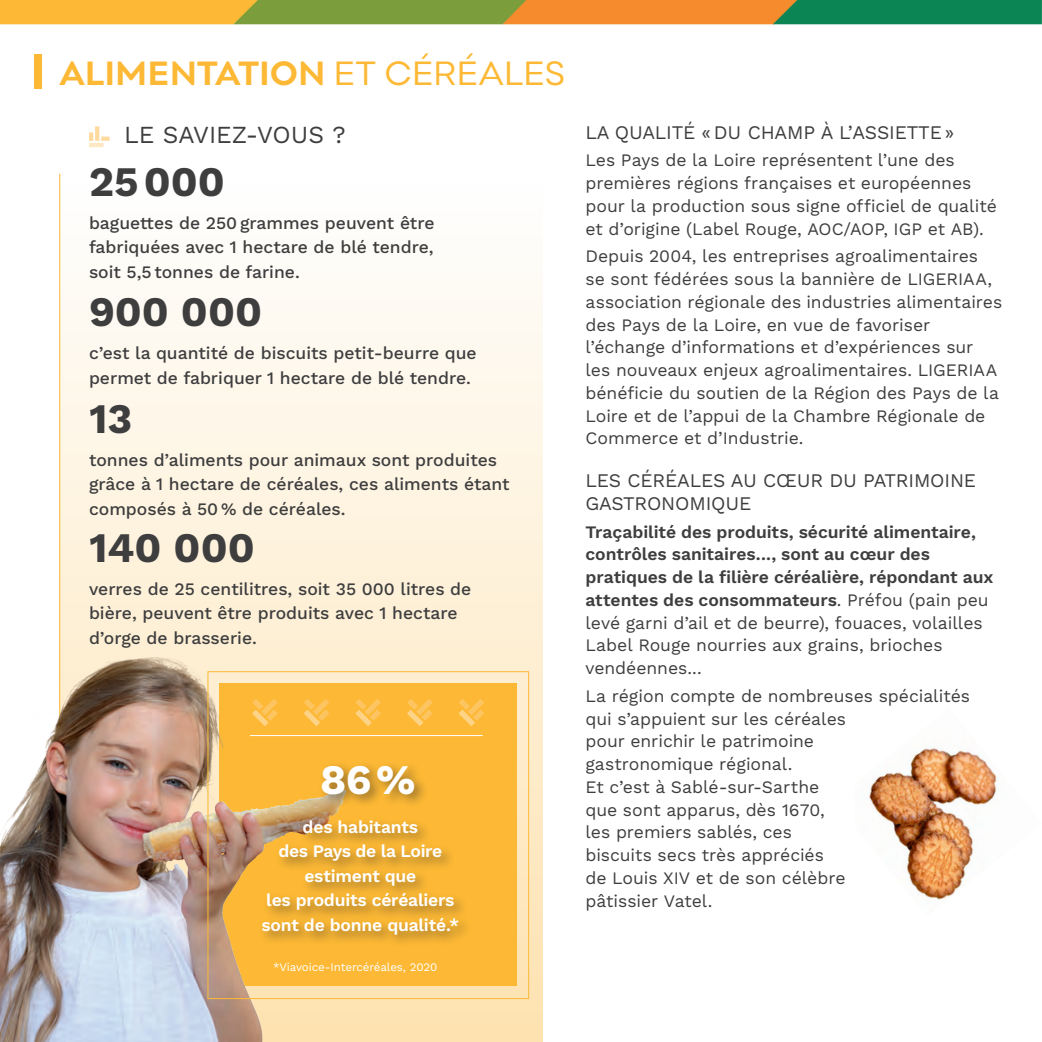
<style>
.page{position:relative;width:1042px;height:1042px;background:#fff}
.page>*{position:absolute;margin:0;border:0;box-sizing:border-box;transform-origin:0 0}
.t1{font:700 42px "Work Sans";color:#3e3e3f}
.t2{font:700 42px "Work Sans";color:#fff}
.t3{font:700 35px "Point";color:#fdb935}
.t4{font:24.5px "Work Sans";color:#3e3e3f}
.t5{font:19.25px/22.8px "Work Sans";letter-spacing:-.01em;color:#3e3e3f}
.t6{font:17.5px/22.8px "Work Sans";color:#3e3e3f}
.t7{font:17.5px/24.5px "Work Sans";letter-spacing:-.01em;color:#fff;text-align:center}
.t8{font:11.55px "Work Sans";letter-spacing:-.01em;color:#fff}
.s1{font-weight:400}
</style>
<div class="page">
<img style="left:869px;top:748px;width:130px;height:153px">
<div style="left:35px;top:55px;width:7px;height:34px;background:#fdb935"></div>
<svg style="left:0;top:0;width:1042px;height:24px;background:#9e993c"></svg>
<div style="left:60px;top:79px;width:483px;height:963px;background:linear-gradient(to bottom,#feffff,#fee2b1)"></div>
<div style="left:219px;top:683px;width:298px;height:303px;background:#fdb935"></div>
<hr style="left:59px;top:174px;width:1px;height:570px;background:#fdb935">
<img style="left:0;top:642px;width:366px;height:400px">
<hr style="left:250px;top:735px;width:233px;height:1px;background:#fff">
<div style="left:258px;top:760px;width:214px;height:189px;background:#231f20;opacity:.5"></div>
<div style="left:207px;top:671px;width:322px;height:328px;border:1px solid #fdb935"></div>
<svg style="left:252px;top:699px;width:26px;height:27px"></svg>
<svg style="left:304px;top:699px;width:25px;height:27px"></svg>
<svg style="left:355px;top:699px;width:26px;height:27px"></svg>
<svg style="left:407px;top:699px;width:26px;height:27px"></svg>
<svg style="left:458px;top:699px;width:26px;height:27px"></svg>
<svg style="left:89px;top:143px;width:15px;height:4px"></svg>
<svg style="left:89px;top:132px;width:4px;height:9px"></svg>
<svg style="left:95px;top:126px;width:4px;height:15px"></svg>
<svg style="left:101px;top:137px;width:9px;height:4px"></svg>
<h2 class="t3" style="left:60px;top:51px;width:507px">ALIMENTATION <span class="s1">ET CÉRÉALES</span></h2>
<h3 class="t4" style="left:124px;top:120px;width:223px">LE SAVIEZ-VOUS ?</h3>
<h1 class="t1" style="left:89px;top:157px;width:137px">25000</h1>
<p class="t6" style="left:89px;top:210px;width:347px;line-height:24.5px;text-align:justify">baguettes de 250 grammes peuvent être fabriquées avec 1 hectare de blé tendre, soit 5,5 tonnes de farine.</p>
<h1 class="t1" style="left:89px;top:288px;width:175px">900 000</h1>
<p class="t6" style="left:89px;top:340px;width:389px;line-height:24.5px">c’est la quantité de biscuits petit-beurre que permet de fabriquer 1 hectare de blé tendre.</p>
<h1 class="t1" style="left:89px;top:394px;width:45px">13</h1>
<p class="t6" style="left:89px;top:447px;width:422px;line-height:24.5px">tonnes d’aliments pour animaux sont produites grâce à 1 hectare de céréales, ces aliments étant composés à 50 % de céréales.</p>
<h1 class="t1" style="left:89px;top:523px;width:167px">140 000</h1>
<p class="t6" style="left:89px;top:576px;width:384px;line-height:24.5px">verres de 25 centilitres, soit 35 000 litres de bière, peuvent être produits avec 1 hectare d’orge de brasserie.</p>
<h1 class="t2" style="left:320px;top:755px;width:97px">86%</h1>
<p class="t7" style="left:261px;top:814px;width:199px">des habitants<br>des Pays de la Loire estiment que<br>les produits céréaliers sont de bonne qualité.*</p>
<p class="t8" style="left:273px;top:960px;width:166px">*Viavoice-Intercéréales, 2020</p>
<p class="t5" style="left:585px;top:122px;width:370px">LA QUALITÉ « DU CHAMP À L’ASSIETTE »</p>
<p class="t6" style="left:585px;top:150px;width:413px">Les Pays de la Loire représentent l’une des premières régions françaises et européennes pour la production sous signe officiel de qualité et d’origine (Label Rouge, AOC/AOP, IGP et AB).</p>
<p class="t6" style="left:585px;top:246px;width:418px">Depuis 2004, les entreprises agroalimentaires<br>se sont fédérées sous la bannière de LIGERIAA, association régionale des industries alimentaires des Pays de la Loire, en vue de favoriser l’échange d’informations et d’expériences sur les nouveaux enjeux agroalimentaires. LIGERIAA bénéficie du soutien de la Région des Pays de la Loire et de l’appui de la Chambre Régionale de Commerce et d’Industrie.</p>
<p class="t5" style="left:585px;top:470px;width:392px">LES CÉRÉALES AU CŒUR DU PATRIMOINE<br>GASTRONOMIQUE</p>
<p class="t6" style="left:585px;top:519px;width:409px">Traçabilité des produits, sécurité alimentaire, contrôles sanitaires..., sont au cœur des pratiques de la filière céréalière, répondant aux attentes des consommateurs. Préfou (pain peu levé garni d’ail et de beurre), fouaces, volailles Label Rouge nourries aux grains, brioches vendéennes...</p>
<p class="t6" style="left:585px;top:685px;width:386px">La région compte de nombreuses spécialités qui s’appuient sur les céréales<br>pour enrichir le patrimoine<br>gastronomique régional.<br>Et c’est à Sablé-sur-Sarthe<br>que sont apparus, dès 1670,<br>les premiers sablés, ces<br>biscuits secs très appréciés<br>de Louis XIV et de son célèbre<br>pâtissier Vatel.</p>
</div>
